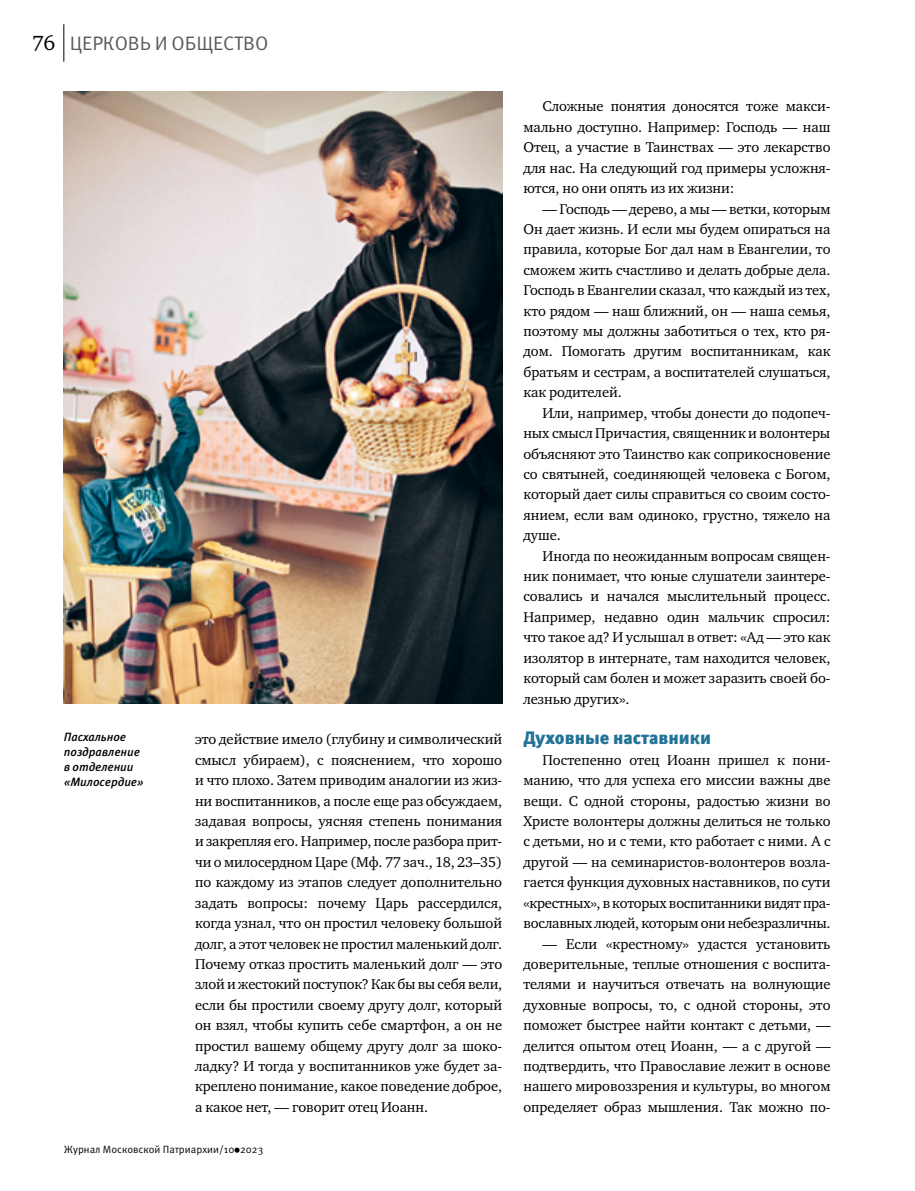
<style>
.page{position:relative;width:915px;height:1191px;background:#fff}
.page>*{position:absolute;margin:0;border:0;box-sizing:border-box;transform-origin:0 0}
.t1{font:19.5px "Meta Pro";letter-spacing:-.005em;color:#58595b}
.t2{font:900 18px "Meta Pro";letter-spacing:-.005em;color:#227397}
.t3{font:14.55px/20.4px "Charter ITC";letter-spacing:-.005em;color:#000;text-align:justify}
.t4{font:italic 500 12px/15px "Meta Pro";letter-spacing:-.005em;color:#000}
.t5{font:10.5px "Meta Pro";color:#000}
.s1{font-family:"Charter ITC";font-size:21px;color:#000}
</style>
<div class="page">
<svg style="left:234px;top:1147px;width:5px;height:5px"></svg>
<hr style="left:63px;top:24px;width:1px;height:38px;background:#000">
<img style="left:64px;top:91px;width:438px;height:612px">
<h1 class="t1" style="left:32px;top:31px;width:237px"><span class="s1">76</span> ЦЕРКОВЬ И ОБЩЕСТВО</h1>
<p class="t4" style="left:64px;top:729px;width:81px">Пасхальное поздравление в отделении «Милосердие»</p>
<p class="t3" style="left:195px;top:729px;width:308px">это действие имело (глубину и символический смысл убираем), с пояснением, что хорошо и что плохо. Затем приводим аналогии из жиз&shy;ни воспитанников, а после еще раз обсуждаем, задавая вопросы, уясняя степень понимания и закрепляя его. Например, после разбора прит&shy;чи о милосердном Царе (Мф. 77 зач., 18, 23–35) по каждому из этапов следует дополнительно задать вопросы: почему Царь рассердился, когда узнал, что он простил человеку большой долг, а этот человек не простил маленький долг.<br>Почему отказ простить маленький долг — это злой и жестокий поступок? Как бы вы себя вели, если бы простили своему другу долг, который он взял, чтобы купить себе смартфон, а он не простил вашему общему другу долг за шоко&shy;ладку? И тогда у воспитанников уже будет за&shy;креплено понимание, какое поведение доброе, а какое нет, — говорит отец Иоанн.</p>
<p class="t5" style="left:64px;top:1142px;width:201px">Журнал Московской Патриархии/10 2023</p>
<p class="t3" style="left:523px;top:96px;width:308px;text-indent:19px">Сложные понятия доносятся тоже макси&shy;мально доступно. Например: Господь — наш Отец, а участие в Таинствах — это лекарство для нас. На следующий год примеры усложня&shy;ются, но они опять из их жизни:</p>
<p class="t3" style="left:523px;top:198px;width:308px;text-indent:19px">— Господь — дерево, а мы — ветки, которым Он дает жизнь. И если мы будем опираться на правила, которые Бог дал нам в Евангелии, то сможем жить счастливо и делать добрые дела.<br>Господь в Евангелии сказал, что каждый из тех, кто рядом — наш ближний, он — наша семья, поэтому мы должны заботиться о тех, кто ря&shy;дом. Помогать другим воспитанникам, как братьям и сестрам, а воспитателей слушаться, как родителей.</p>
<p class="t3" style="left:523px;top:402px;width:308px;text-indent:19px">Или, например, чтобы донести до подопеч&shy;ных смысл Причастия, священник и волонтеры объясняют это Таинство как соприкосновение со святыней, соединяющей человека с Богом, который дает силы справиться со своим состо&shy;янием, если вам одиноко, грустно, тяжело на душе.</p>
<p class="t3" style="left:523px;top:545px;width:308px;text-indent:19px">Иногда по неожиданным вопросам священ&shy;ник понимает, что юные слушатели заинтере&shy;совались и начался мыслительный процесс.<br>Например, недавно один мальчик спросил: что такое ад? И услышал в ответ: «Ад — это как изолятор в интернате, там находится человек, который сам болен и может заразить своей бо&shy;лезнью других».</p>
<p class="t2" style="left:523px;top:726px;width:189px">Духовные наставники</p>
<p class="t3" style="left:523px;top:749px;width:308px;text-indent:19px">Постепенно отец Иоанн пришел к пони&shy;манию, что для успеха его миссии важны две вещи. С одной стороны, радостью жизни во Христе волонтеры должны делиться не только с детьми, но и с теми, кто работает с ними. А с другой — на семинаристов-волонтеров возла&shy;гается функция духовных наставников, по сути «крестных», в которых воспитанники видят пра&shy;вославных людей, которым они небезразличны.</p>
<p class="t3" style="left:523px;top:933px;width:308px;text-indent:19px">— Если «крестному» удастся установить доверительные, теплые отношения с воспита&shy;телями и научиться отвечать на волнующие духовные вопросы, то, с одной стороны, это поможет быстрее найти контакт с детьми, — делится опытом отец Иоанн, — а с другой — подтвердить, что Православие лежит в основе нашего мировоззрения и культуры, во многом определяет образ мышления. Так можно по-</p>
</div>
